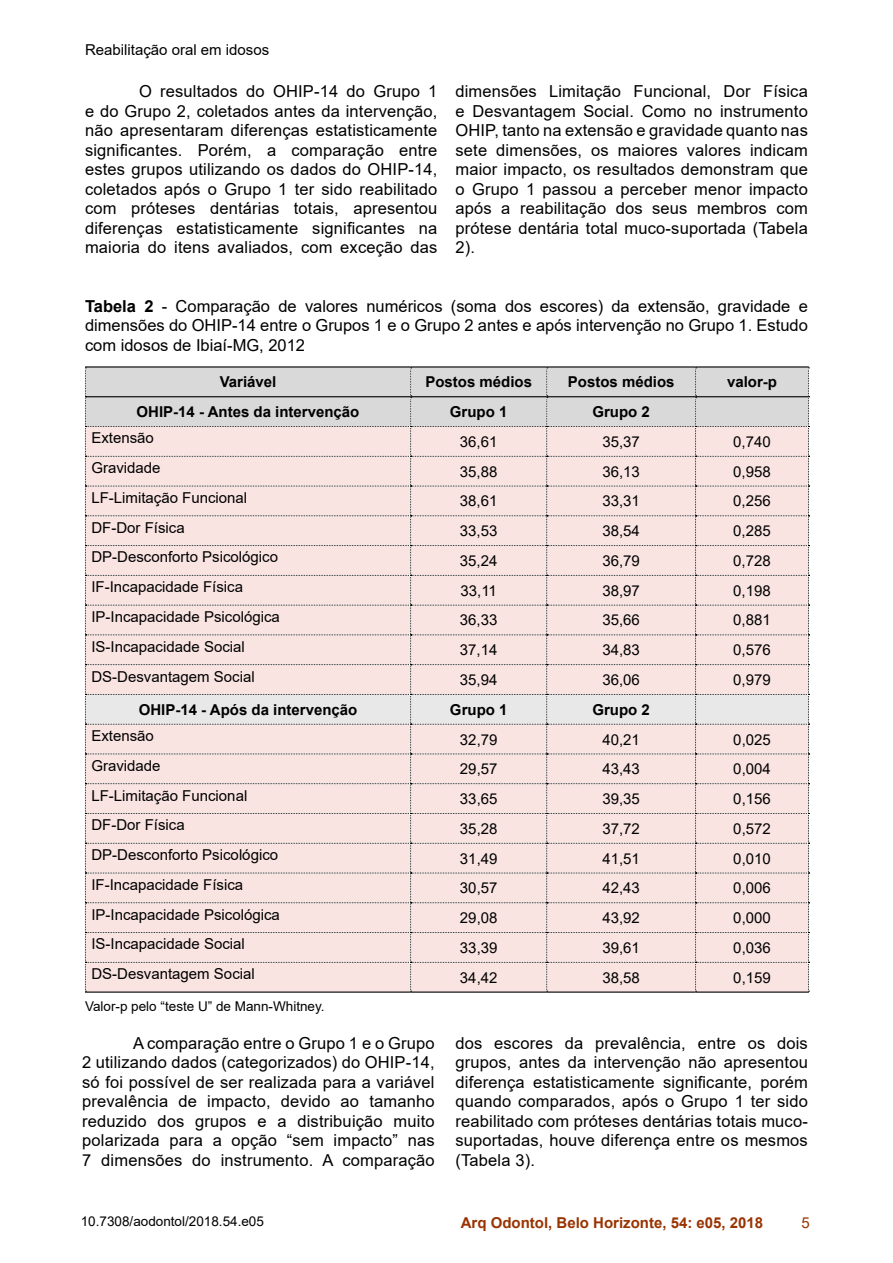
<style>
.page{position:relative;width:893px;height:1263px;background:#fff}
.page>*{position:absolute;margin:0;border:0;box-sizing:border-box;transform-origin:0 0}
.t1{font:16.5px/19.5px "Arial";letter-spacing:.01em;color:#000;text-align:justify}
.t2{font:15px "Arial";color:#000}
.t3{font:700 15px "Arial";color:#000}
.t4{font:700 15px "Arial";color:#930}
.t5{font:15px "Arial";color:#930}
.t6{font:13.5px "Arial";color:#000}
.s1{font-weight:700}
</style>
<div class="page">
<hr style="left:85px;top:991px;width:326px;height:2px;background:#000">
<hr style="left:411px;top:991px;width:136px;height:2px;background:#000">
<hr style="left:547px;top:991px;width:149px;height:2px;background:#000">
<hr style="left:696px;top:991px;width:113px;height:2px;background:#000">
<hr style="left:85px;top:366px;width:326px;height:2px;background:#000">
<hr style="left:411px;top:366px;width:136px;height:2px;background:#000">
<hr style="left:547px;top:366px;width:149px;height:2px;background:#000">
<hr style="left:696px;top:366px;width:113px;height:2px;background:#000">
<svg style="left:85px;top:367px;width:724px;height:625px;background:#f0dfdd"></svg>
<p class="t2" style="left:85px;top:39px;width:186px">Reabilitação oral em idosos</p>
<p class="t1" style="left:85px;top:81px;width:354px;text-indent:54px">O resultados do OHIP-14 do Grupo 1 e do Grupo 2, coletados antes da intervenção, não apresentaram diferenças estatisticamente significantes. Porém, a comparação entre estes grupos utilizando os dados do OHIP-14, coletados após o Grupo 1 ter sido reabilitado com próteses dentárias totais, apresentou diferenças estatisticamente significantes na maioria do itens avaliados, com exceção das</p>
<p class="t1" style="left:455px;top:81px;width:354px">dimensões Limitação Funcional, Dor Física e Desvantagem Social. Como no instrumento OHIP, tanto na extensão e gravidade quanto nas sete dimensões, os maiores valores indicam maior impacto, os resultados demonstram que o Grupo 1 passou a perceber menor impacto após a reabilitação dos seus membros com prótese dentária total muco-suportada (Tabela 2).</p>
<p class="t1" style="left:85px;top:296px;width:724px"><span class="s1">Tabela 2</span> - Comparação de valores numéricos (soma dos escores) da extensão, gravidade e dimensões do OHIP-14 entre o Grupos 1 e o Grupo 2 antes e após intervenção no Grupo 1. Estudo com idosos de Ibiaí-MG, 2012</p>
<p class="t3" style="left:220px;top:371px;width:58px">Variável</p>
<p class="t3" style="left:425px;top:371px;width:108px">Postos médios</p>
<p class="t3" style="left:568px;top:371px;width:108px">Postos médios</p>
<p class="t3" style="left:727px;top:371px;width:52px">valor-p</p>
<p class="t3" style="left:137px;top:401px;width:224px">OHIP-14 - Antes da intervenção</p>
<p class="t3" style="left:450px;top:401px;width:59px">Grupo 1</p>
<p class="t3" style="left:592px;top:401px;width:59px">Grupo 2</p>
<p class="t2" style="left:91px;top:428px;width:64px">Extensão</p>
<p class="t2" style="left:460px;top:431px;width:39px">36,61</p>
<p class="t2" style="left:602px;top:431px;width:39px">35,37</p>
<p class="t2" style="left:733px;top:431px;width:39px">0,740</p>
<p class="t2" style="left:91px;top:458px;width:71px">Gravidade</p>
<p class="t2" style="left:460px;top:461px;width:39px">35,88</p>
<p class="t2" style="left:602px;top:461px;width:39px">36,13</p>
<p class="t2" style="left:733px;top:461px;width:39px">0,958</p>
<p class="t2" style="left:91px;top:487px;width:157px">LF-Limitação Funcional</p>
<p class="t2" style="left:460px;top:491px;width:39px">38,61</p>
<p class="t2" style="left:602px;top:491px;width:39px">33,31</p>
<p class="t2" style="left:733px;top:491px;width:39px">0,256</p>
<p class="t2" style="left:91px;top:517px;width:95px">DF-Dor Física</p>
<p class="t2" style="left:460px;top:520px;width:39px">33,53</p>
<p class="t2" style="left:602px;top:520px;width:39px">38,54</p>
<p class="t2" style="left:733px;top:520px;width:39px">0,285</p>
<p class="t2" style="left:91px;top:547px;width:188px">DP-Desconforto Psicológico</p>
<p class="t2" style="left:460px;top:550px;width:39px">35,24</p>
<p class="t2" style="left:602px;top:550px;width:39px">36,79</p>
<p class="t2" style="left:733px;top:550px;width:39px">0,728</p>
<p class="t2" style="left:91px;top:577px;width:153px">IF-Incapacidade Física</p>
<p class="t2" style="left:460px;top:580px;width:38px">33,11</p>
<p class="t2" style="left:602px;top:580px;width:39px">38,97</p>
<p class="t2" style="left:733px;top:580px;width:39px">0,198</p>
<p class="t2" style="left:91px;top:606px;width:190px">IP-Incapacidade Psicológica</p>
<p class="t2" style="left:460px;top:610px;width:39px">36,33</p>
<p class="t2" style="left:602px;top:610px;width:39px">35,66</p>
<p class="t2" style="left:733px;top:610px;width:39px">0,881</p>
<p class="t2" style="left:91px;top:636px;width:155px">IS-Incapacidade Social</p>
<p class="t2" style="left:460px;top:640px;width:39px">37,14</p>
<p class="t2" style="left:602px;top:640px;width:39px">34,83</p>
<p class="t2" style="left:733px;top:640px;width:39px">0,576</p>
<p class="t2" style="left:91px;top:666px;width:165px">DS-Desvantagem Social</p>
<p class="t2" style="left:460px;top:669px;width:39px">35,94</p>
<p class="t2" style="left:602px;top:669px;width:39px">36,06</p>
<p class="t2" style="left:733px;top:669px;width:39px">0,979</p>
<p class="t3" style="left:139px;top:699px;width:220px">OHIP-14 - Após da intervenção</p>
<p class="t3" style="left:450px;top:699px;width:59px">Grupo 1</p>
<p class="t3" style="left:592px;top:699px;width:59px">Grupo 2</p>
<p class="t2" style="left:91px;top:725px;width:64px">Extensão</p>
<p class="t2" style="left:460px;top:729px;width:39px">32,79</p>
<p class="t2" style="left:602px;top:729px;width:39px">40,21</p>
<p class="t2" style="left:733px;top:729px;width:39px">0,025</p>
<p class="t2" style="left:91px;top:755px;width:71px">Gravidade</p>
<p class="t2" style="left:460px;top:759px;width:39px">29,57</p>
<p class="t2" style="left:602px;top:759px;width:39px">43,43</p>
<p class="t2" style="left:733px;top:759px;width:39px">0,004</p>
<p class="t2" style="left:91px;top:785px;width:157px">LF-Limitação Funcional</p>
<p class="t2" style="left:460px;top:788px;width:39px">33,65</p>
<p class="t2" style="left:602px;top:788px;width:39px">39,35</p>
<p class="t2" style="left:733px;top:788px;width:39px">0,156</p>
<p class="t2" style="left:91px;top:815px;width:95px">DF-Dor Física</p>
<p class="t2" style="left:460px;top:818px;width:39px">35,28</p>
<p class="t2" style="left:602px;top:818px;width:39px">37,72</p>
<p class="t2" style="left:733px;top:818px;width:39px">0,572</p>
<p class="t2" style="left:91px;top:844px;width:188px">DP-Desconforto Psicológico</p>
<p class="t2" style="left:460px;top:848px;width:39px">31,49</p>
<p class="t2" style="left:602px;top:848px;width:39px">41,51</p>
<p class="t2" style="left:733px;top:848px;width:39px">0,010</p>
<p class="t2" style="left:91px;top:874px;width:153px">IF-Incapacidade Física</p>
<p class="t2" style="left:460px;top:878px;width:39px">30,57</p>
<p class="t2" style="left:602px;top:878px;width:39px">42,43</p>
<p class="t2" style="left:733px;top:878px;width:39px">0,006</p>
<p class="t2" style="left:91px;top:904px;width:190px">IP-Incapacidade Psicológica</p>
<p class="t2" style="left:460px;top:907px;width:39px">29,08</p>
<p class="t2" style="left:602px;top:907px;width:39px">43,92</p>
<p class="t2" style="left:733px;top:907px;width:39px">0,000</p>
<p class="t2" style="left:91px;top:934px;width:155px">IS-Incapacidade Social</p>
<p class="t2" style="left:460px;top:937px;width:39px">33,39</p>
<p class="t2" style="left:602px;top:937px;width:39px">39,61</p>
<p class="t2" style="left:733px;top:937px;width:39px">0,036</p>
<p class="t2" style="left:91px;top:963px;width:165px">DS-Desvantagem Social</p>
<p class="t2" style="left:460px;top:967px;width:39px">34,42</p>
<p class="t2" style="left:602px;top:967px;width:39px">38,58</p>
<p class="t2" style="left:733px;top:967px;width:39px">0,159</p>
<p class="t6" style="left:85px;top:997px;width:241px">Valor-p pelo “teste U” de Mann-Whitney.</p>
<p class="t1" style="left:82px;top:1033px;width:354px;text-indent:51px">A comparação entre o Grupo 1 e o Grupo 2 utilizando dados (categorizados) do OHIP-14, só foi possível de ser realizada para a variável prevalência de impacto, devido ao tamanho reduzido dos grupos e a distribuição muito polarizada para a opção “sem impacto” nas 7 dimensões do instrumento. A comparação</p>
<p class="t1" style="left:455px;top:1033px;width:354px">dos escores da prevalência, entre os dois grupos, antes da intervenção não apresentou diferença estatisticamente significante, porém quando comparados, após o Grupo 1 ter sido reabilitado com próteses dentárias totais muco&shy;suportadas, houve diferença entre os mesmos (Tabela 3).</p>
<p class="t6" style="left:81px;top:1212px;width:185px">10.7308/aodontol/2018.54.e05</p>
<p class="t4" style="left:461px;top:1212px;width:304px">Arq Odontol, Belo Horizonte, 54: e05, 2018</p>
<p class="t5" style="left:801px;top:1212px;width:10px">5</p>
</div>
